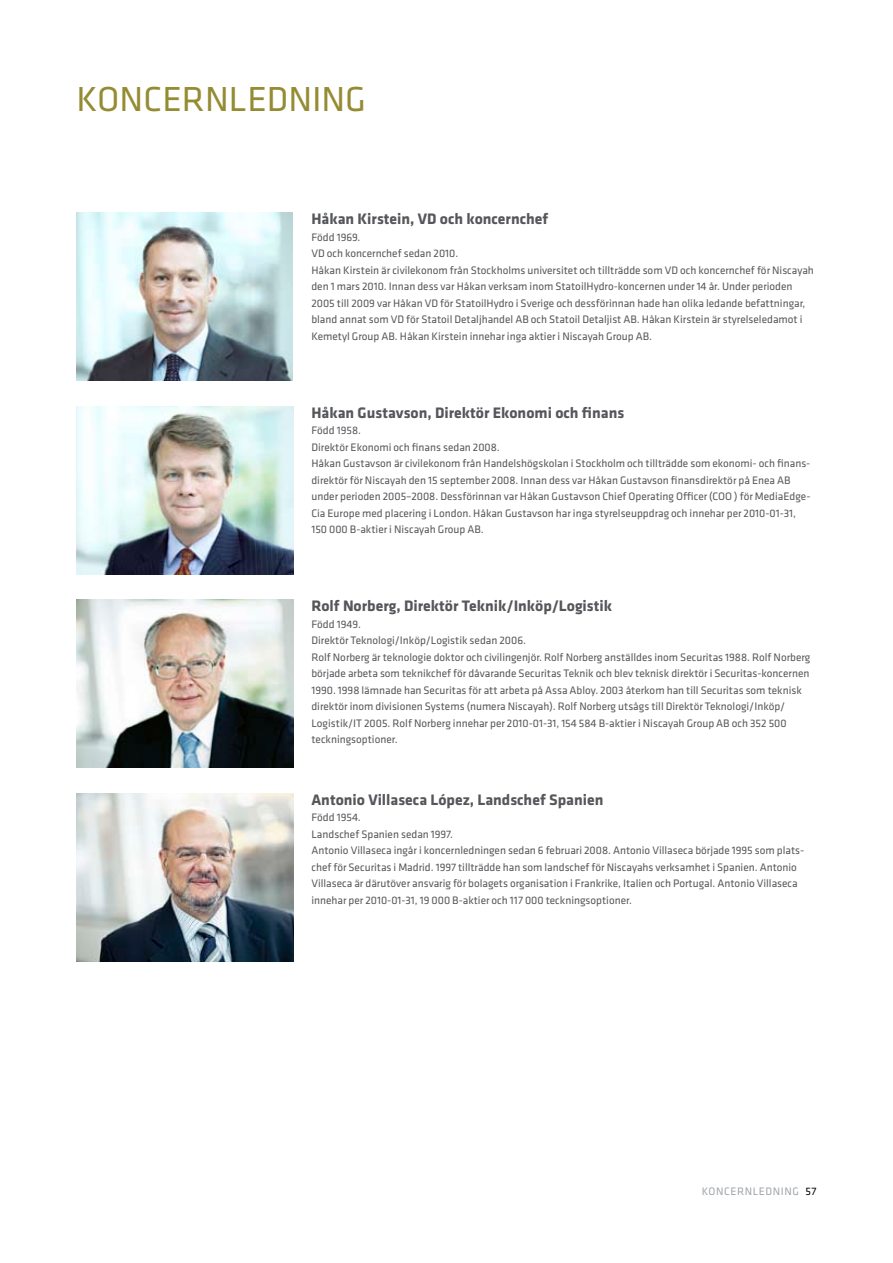
<style>
.page{position:relative;width:893px;height:1263px;background:#fff}
.page>*{position:absolute;margin:0;border:0;box-sizing:border-box;transform-origin:0 0}
.t1{font:36px "Sec Sys";color:#948b32}
.t2{font:700 15.75px "Sec Sys";color:#56575b}
.t3{font:11.25px/16.5px "Sec Sys";color:#56575b}
.t4{font:11.25px "Sec Sys";letter-spacing:.05em;color:#a0a5a9}
.s1{color:#000}
</style>
<div class="page">
<img style="left:77px;top:406px;width:216px;height:168px">
<img style="left:77px;top:600px;width:216px;height:167px">
<img style="left:77px;top:213px;width:216px;height:168px">
<img style="left:77px;top:793px;width:216px;height:168px">
<h1 class="t1" style="left:77px;top:79px;width:291px">Koncernledning</h1>
<h2 class="t2" style="left:311px;top:211px;width:238px">Håkan Kirstein, VD och koncernchef</h2>
<p class="t3" style="left:311px;top:229px;width:504px">Född 1969.<br>VD och koncernchef sedan 2010.<br>Håkan Kirstein är civilekonom från Stockholms universitet och tillträdde som VD och koncernchef för N iscayah den 1 mars 2010. I nnan dess var Håkan verksam inom StatoilHydro-koncernen under 14 år. Under perioden 2005 till 2009 var Håkan VD för StatoilHydro i Sverige och dessförinnan hade han olika ledande befattningar, bland annat som VD för Statoil Detaljhandel AB och Statoil Detaljist AB. Håkan Kirstein är styrelseledamot i Kemetyl Group AB. Håkan Kirstein innehar inga aktier i N iscayah Group AB.</p>
<h2 class="t2" style="left:311px;top:404px;width:314px">Håkan Gustavson, Direktör Ekonomi och finans</h2>
<p class="t3" style="left:311px;top:423px;width:501px">Född 1958.<br>Direktör Ekonomi och finans sedan 2008.<br>Håkan Gustavson är civilekonom från Handelshögskolan i Stockholm och tillträdde som ekonomi- och finans&shy;direktör för N iscayah den 15 september 2008. I nnan dess var Håkan Gustavson finansdirektör på Enea AB under perioden 2005–2008. Dessförinnan var Håkan Gustavson Chief Operating Officer (COO</p>
<p class="t3" style="left:311px;top:489px;width:501px;text-indent:423px">) för MediaEdge-<br>Cia Europe med placering i London. Håkan Gustavson har inga styrelseuppdrag och innehar per 2010-01-31,<br>150 000 B-aktier i N iscayah Group AB.</p>
<h2 class="t2" style="left:311px;top:598px;width:302px">Rolf Norberg, Direktör Teknik/Inköp/Logistik</h2>
<p class="t3" style="left:311px;top:616px;width:500px">Född 1949.<br>Direktör Teknologi/I nköp/Logistik sedan 2006.<br>Rolf Norberg är teknologie doktor och civilingenjör. Rolf Norberg anställdes inom Securitas 1988. Rolf Norberg började arbeta som teknikchef för dåvarande Securitas Teknik och blev teknisk direktör i Securitas-koncernen 1990. 1998 lämnade han Securitas för att arbeta på Assa Abloy. 2003 återkom han till Securitas som teknisk direktör inom divisionen Systems (numera N iscayah). Rolf Norberg utsågs till Direktör Teknologi/I nköp/ Logistik/IT 2005. Rolf Norberg innehar per 2010-01-31, 154 584 B-aktier i N iscayah Group AB och 352 500 teckningsoptioner.</p>
<h2 class="t2" style="left:311px;top:791px;width:293px">Antonio Villaseca López, Landschef Spanien</h2>
<p class="t3" style="left:311px;top:810px;width:494px">Född 1954.<br>Landschef Spanien sedan 1997.<br>Antonio Villaseca ingår i koncernledningen sedan 6 februari 2008. Antonio Villaseca började 1995 som plats&shy;chef för Securitas i Madrid. 1997 tillträdde han som landschef för N iscayahs verksamhet i Spanien. Antonio Villaseca är därutöver ansvarig för bolagets organisation i Frankrike, Italien och Portugal. Antonio Villaseca innehar per 2010-01-31, 19 000 B-aktier och 117 000 teckningsoptioner.</p>
<p class="t4" style="left:702px;top:1185px;width:116px">koncernledning <span class="s1">57</span></p>
</div>
